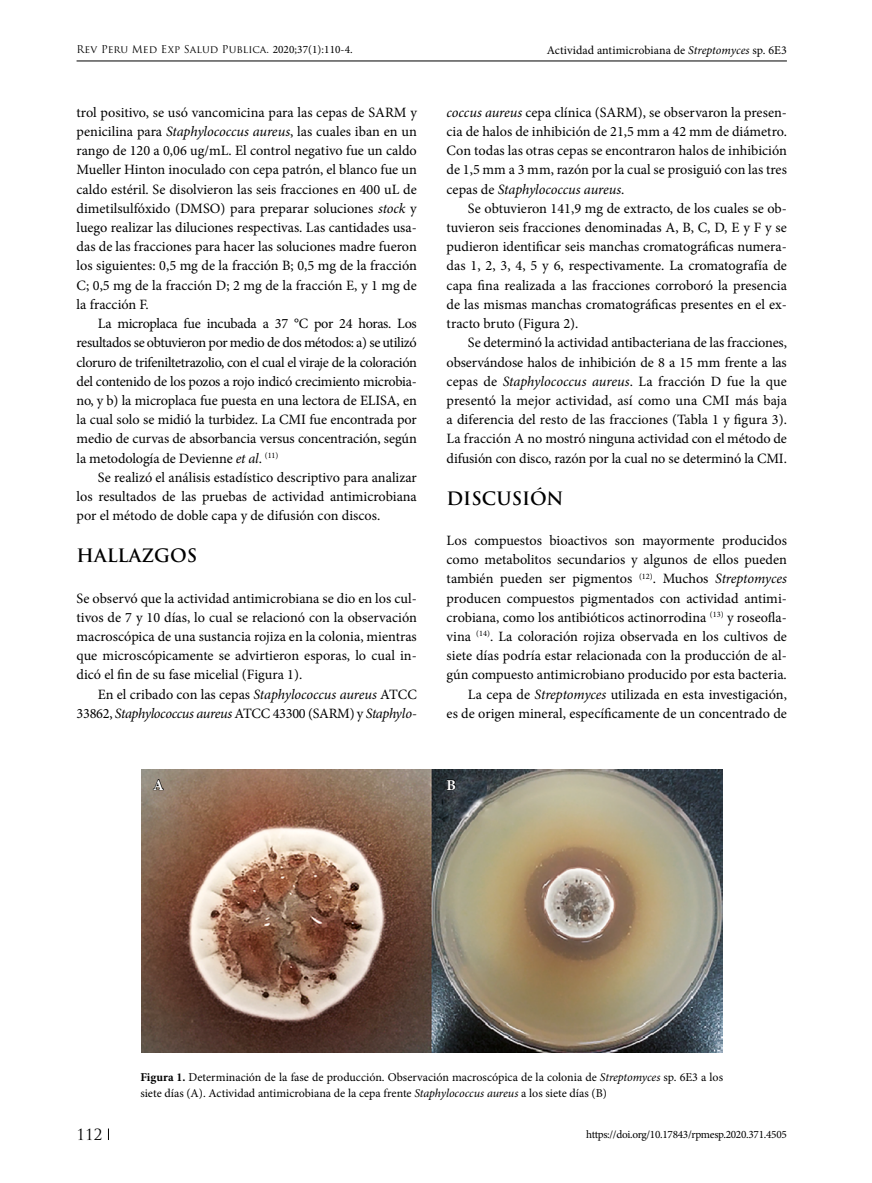
<style>
.page{position:relative;width:872px;height:1183px;background:#fff}
.page>*{position:absolute;margin:0;border:0;box-sizing:border-box;transform-origin:0 0}
.SUBTITULO_RPMESP{font:700 18px "Trajan Pro";color:#000}
.t1{font:15px "Trajan Pro";color:#000}
.TEXTO_RESUMEN{font:700 15px "Minion Pro";color:#fff}
.TEXTO_GENERAL_CON_SA{font:14.25px/19.2px "Minion Pro";color:#000;text-align:justify}
._1ER_PARRAFO_TEXTO_G{font:14.25px/19.2px "Minion Pro";color:#000;text-align:justify}
.TEXTO_GENERAL_CON_SA-2{font:italic 14.25px/19.2px "Minion Pro";letter-spacing:-.03em;color:#000;text-align:right}
.t2{font:12px/16.5px "Minion Pro";color:#000}
.t3{font:11.25px "Minion Pro";letter-spacing:-.025em;color:#000}
.t4{font:10.5px "Trajan Pro";letter-spacing:.005em;color:#000}
.s1{font-family:"Minion Pro";font-size:11.25px}
.s2{font-style:italic}
.s3{font-style:normal}
.s4{font-weight:700}
</style>
<div class="page">
<hr style="left:77px;top:61px;width:710px;height:1px;background:#000">
<img style="left:141px;top:769px;width:581px;height:283px">
<svg style="left:153px;top:777px;width:11px;height:13px"></svg>
<svg style="left:446px;top:778px;width:10px;height:12px"></svg>
<p class="t4" style="left:77px;top:43px;width:278px">Rev Peru Med Exp Salud Publica. <span class="s1">2020;37(1):110-4.</span></p>
<p class="t2" style="left:547px;top:42px;width:242px">Actividad antimicrobiana de <span class="s2">Streptomyces</span> sp. 6E3</p>
<p class="TEXTO_GENERAL_CON_SA" style="left:77px;top:103px;width:342px">trol positivo, se usó vancomicina para las cepas de SARM y penicilina para <span class="s2">Staphylococcus aureus</span>, las cuales iban en un rango de 120 a 0,06 ug/mL. El control negativo fue un caldo Mueller Hinton inoculado con cepa patrón, el blanco fue un caldo estéril. Se disolvieron las seis fracciones en 400 uL de dimetilsulfóxido (DMSO) para preparar soluciones <span class="s2">stock</span> y luego realizar las diluciones respectivas. Las cantidades usa&shy;das de las fracciones para hacer las soluciones madre fueron los siguientes: 0,5 mg de la fracción B; 0,5 mg de la fracción C; 0,5 mg de la fracción D; 2 mg de la fracción E, y 1 mg de la fracción F.</p>
<p class="TEXTO_GENERAL_CON_SA" style="left:77px;top:314px;width:342px;text-indent:21px">La microplaca fue incubada a 37 °C por 24 horas. Los resultados se obtuvieron por medio de dos métodos: a) se utilizó cloruro de trifeniltetrazolio, con el cual el viraje de la coloración del contenido de los pozos a rojo indicó crecimiento microbia&shy;no, y b) la microplaca fue puesta en una lectora de ELISA, en la cual solo se midió la turbidez. La CMI fue encontrada por medio de curvas de absorbancia versus concentración, según la metodología de Devienne <span class="s2">et al</span>. <sup>(11)</sup></p>
<p class="TEXTO_GENERAL_CON_SA" style="left:77px;top:467px;width:342px;text-indent:21px">Se realizó el análisis estadístico descriptivo para analizar los resultados de las pruebas de actividad antimicrobiana por el método de doble capa y de difusión con discos.</p>
<p class="SUBTITULO_RPMESP" style="left:77px;top:544px;width:122px">HALLAZGOS</p>
<p class="_1ER_PARRAFO_TEXTO_G" style="left:77px;top:588px;width:342px">Se observó que la actividad antimicrobiana se dio en los cul&shy;tivos de 7 y 10 días, lo cual se relacionó con la observación macroscópica de una sustancia rojiza en la colonia, mientras que microscópicamente se advirtieron esporas, lo cual in&shy;dicó el fin de su fase micelial (Figura 1).</p>
<p class="TEXTO_GENERAL_CON_SA-2" style="left:77px;top:684px;width:342px"><span class="s3">En el cribado con las cepas</span> Staphylococcus aureus <span class="s3">ATCC<br>33862,</span> Staphylococcus aureus <span class="s3">ATCC 43300 (SARM) y</span> Staphylo-</p>
<p class="TEXTO_GENERAL_CON_SA" style="left:446px;top:103px;width:342px"><span class="s2">coccus aureus</span> cepa clínica (SARM), se observaron la presen&shy;cia de halos de inhibición de 21,5 mm a 42 mm de diámetro.<br>Con todas las otras cepas se encontraron halos de inhibición de 1,5 mm a 3 mm, razón por la cual se prosiguió con las tres cepas de <span class="s2">Staphylococcus aureus</span>.</p>
<p class="TEXTO_GENERAL_CON_SA" style="left:446px;top:199px;width:342px;text-indent:21px">Se obtuvieron 141,9 mg de extracto, de los cuales se ob&shy;tuvieron seis fracciones denominadas A, B, C, D, E y F y se pudieron identificar seis manchas cromatográficas numera&shy;das 1, 2, 3, 4, 5 y 6, respectivamente. La cromatografía de capa fina realizada a las fracciones corroboró la presencia de las mismas manchas cromatográficas presentes en el ex&shy;tracto bruto (Figura 2).</p>
<p class="TEXTO_GENERAL_CON_SA" style="left:446px;top:333px;width:342px;text-indent:21px">Se determinó la actividad antibacteriana de las fracciones, observándose halos de inhibición de 8 a 15 mm frente a las cepas de <span class="s2">Staphylococcus aureus</span>. La fracción D fue la que presentó la mejor actividad, así como una CMI más baja a diferencia del resto de las fracciones (Tabla 1 y figura 3).<br>La fracción A no mostró ninguna actividad con el método de difusión con disco, razón por la cual no se determinó la CMI.</p>
<p class="SUBTITULO_RPMESP" style="left:446px;top:487px;width:118px">DISCUSIÓN</p>
<p class="_1ER_PARRAFO_TEXTO_G" style="left:446px;top:530px;width:342px">Los compuestos bioactivos son mayormente producidos como metabolitos secundarios y algunos de ellos pueden también pueden ser pigmentos <sup>(12)</sup>. Muchos <span class="s2">Streptomyces </span>producen compuestos pigmentados con actividad antimi&shy;crobiana, como los antibióticos actinorrodina <sup>(13)</sup> y roseofla&shy;vina <sup>(14)</sup>. La coloración rojiza observada en los cultivos de siete días podría estar relacionada con la producción de al&shy;gún compuesto antimicrobiano producido por esta bacteria.</p>
<p class="TEXTO_GENERAL_CON_SA" style="left:446px;top:684px;width:342px;text-align:right">La cepa de <span class="s2">Streptomyces</span> utilizada en esta investigación,<br>es de origen mineral, específicamente de un concentrado de</p>
<p class="TEXTO_RESUMEN" style="left:153px;top:774px;width:12px">A</p>
<p class="TEXTO_RESUMEN" style="left:446px;top:774px;width:11px">B</p>
<p class="t1" style="left:77px;top:1124px;width:27px">112</p>
<p class="t2" style="left:140px;top:1068px;width:584px"><span class="s4">Figura 1.</span> Determinación de la fase de producción. Observación macroscópica de la colonia de <span class="s2">Streptomyces</span> sp. 6E3 a los siete días (A). Actividad antimicrobiana de la cepa frente <span class="s2">Staphylococcus aureus</span> a los siete días (B)</p>
<p class="t3" style="left:586px;top:1126px;width:202px">https://doi.org/10.17843/rpmesp.2020.371.4505</p>
</div>
